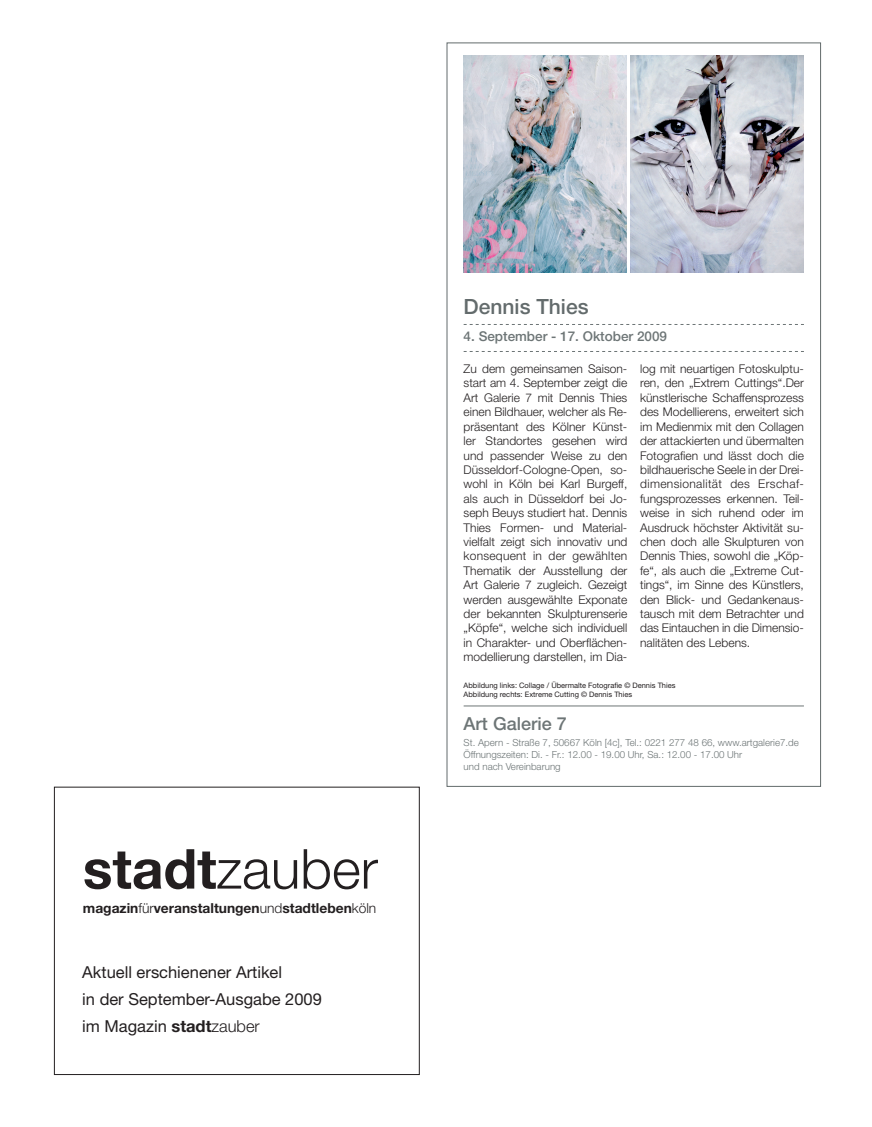
<style>
.page{position:relative;width:872px;height:1127px;background:#fff}
.page>*{position:absolute;margin:0;border:0;box-sizing:border-box;transform-origin:0 0}
.t1{font:300 55.05px "Helvetica Neue";color:#231f20}
.t2{font:500 21px "Helvetica Neue";color:#636b6c}
.t3{font:500 18px "Helvetica Neue";color:#6d7576}
.t4{font:16.5px/27px "Helvetica Neue";color:#231f20}
.t5{font:700 13.8px "Helvetica Neue";color:#231f20}
.t6{font:500 13.5px "Helvetica Neue";color:#6d7576}
.t7{font:300 12px/14.4px "Helvetica Neue";color:#231f20;text-align:justify}
.t8{font:300 9.75px/11.7px "Helvetica Neue";color:#6d7576}
.t9{font:7.5px/9px "Helvetica Neue";color:#231f20}
.s1{font-weight:700}
.s2{font-weight:300}
</style>
<div class="page">
<div style="left:54px;top:787px;width:366px;height:288px;border:1px solid #231f20"></div>
<img style="left:463px;top:55px;width:163px;height:217px">
<svg style="left:463px;top:324px;width:341px;height:1px"></svg>
<svg style="left:463px;top:351px;width:341px;height:1px"></svg>
<hr style="left:463px;top:705px;width:341px;height:1px;background:#6d7576">
<img style="left:630px;top:55px;width:174px;height:217px">
<h1 class="t1" style="left:83px;top:835px;width:297px"><span class="s1">stadt</span>zauber</h1>
<p class="t5" style="left:83px;top:899px;width:295px">magazin<span class="s2">für</span>veranstaltungen<span class="s2">und</span>stadtleben<span class="s2">köln</span></p>
<h3 class="t4" style="left:82px;top:959px;width:241px">Aktuell erschienener Artikel<br>in der September-Ausgabe 2009 im Magazin <span class="s1">stadt</span><span class="s2">zauber</span></h3>
<h2 class="t2" style="left:463px;top:294px;width:126px">Dennis Thies</h2>
<p class="t6" style="left:463px;top:328px;width:205px">4. September - 17. Oktober 2009</p>
<p class="t7" style="left:463px;top:361px;width:165px">Zu dem gemeinsamen Saison&shy;start am 4. September zeigt die Art Galerie 7 mit Dennis Thies einen Bildhauer, welcher als Re&shy;präsentant des Kölner Künst&shy;ler Standortes gesehen wird und passender Weise zu den Düsseldorf-Cologne-Open, so&shy;wohl in Köln bei Karl Burgeff, als auch in Düsseldorf bei Jo&shy;seph Beuys studiert hat. Dennis Thies Formen- und Material&shy;vielfalt zeigt sich innovativ und konsequent in der gewählten Thematik der Ausstellung der Art Galerie 7 zugleich. Gezeigt werden ausgewählte Exponate der bekannten Skulpturenserie „Köpfe“, welche sich individuell in Charakter- und Oberflächen&shy;modellierung darstellen, im Dia-</p>
<p class="t7" style="left:640px;top:361px;width:165px">log mit neuartigen Fotoskulptu&shy;ren, den „Extrem Cuttings“.Der künstlerische Schaffensprozess des Modellierens, erweitert sich im Medienmix mit den Collagen der attackierten und übermalten Fotografien und lässt doch die bildhauerische Seele in der Drei&shy;dimensionalität des Erschaf&shy;fungsprozesses erkennen. Teil&shy;weise in sich ruhend oder im Ausdruck höchster Aktivität su&shy;chen doch alle Skulpturen von Dennis Thies, sowohl die „Köp&shy;fe“, als auch die „Extreme Cut&shy;tings“, im Sinne des Künstlers, den Blick- und Gedankenaus&shy;tausch mit dem Betrachter und das Eintauchen in die Dimensio&shy;nalitäten des Lebens.</p>
<p class="t9" style="left:463px;top:680px;width:213px">Abbildung links: Collage / Übermalte Fotografie © Dennis Thies<br>Abbildung rechts: Extreme Cutting © Dennis Thies</p>
<h3 class="t3" style="left:463px;top:713px;width:105px">Art Galerie 7</h3>
<p class="t8" style="left:463px;top:737px;width:337px">St. Apern - Straße 7, 50667 Köln [4c], Tel.: 0221 277 48 66, www.artgalerie7.de<br>Öffnungszeiten: Di. - Fr.: 12.00 - 19.00 Uhr, Sa.: 12.00 - 17.00 Uhr<br>und nach Vereinbarung</p>
</div>
